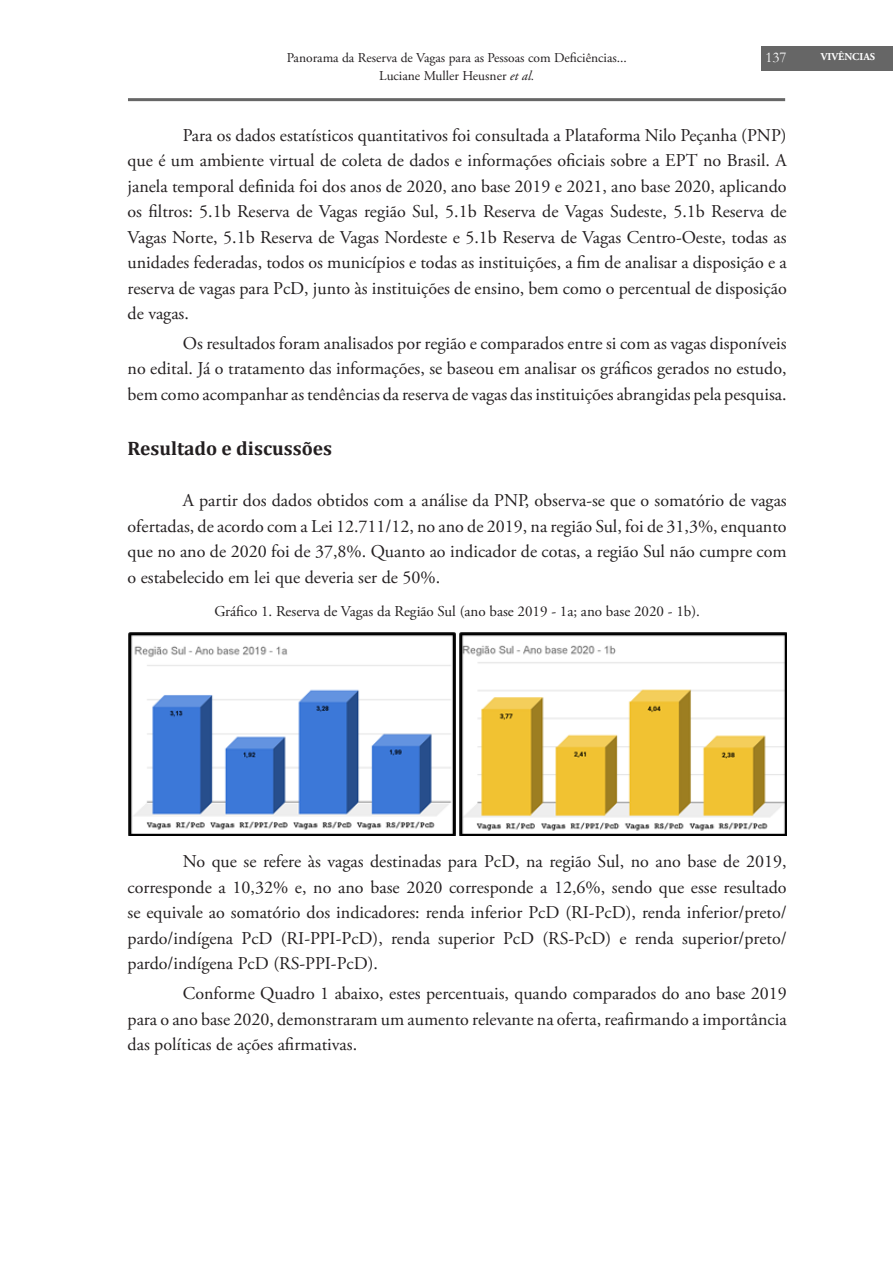
<style>
.page{position:relative;width:893px;height:1263px;background:#fff}
.page>*{position:absolute;margin:0;border:0;box-sizing:border-box;transform-origin:0 0}
.Subtítulos_no_capítu{font:700 19.5px "Cambria";color:#231f20}
.TEXTO_NORMAL{font:18px/25.5px "Adobe Garamond Pro";color:#231f20;text-align:justify}
.Tabela{font:15px "Adobe Garamond Pro";color:#231f20}
.t1{font:15px "Garamond";color:#fff}
.t2{font:13.5px "Adobe Garamond Pro";color:#231f20}
.t3{font:700 10.5px "Adobe Garamond Pro";color:#fff}
.s1{font-style:italic}
</style>
<div class="page">
<div style="left:761px;top:46px;width:132px;height:25px;background:#666"></div>
<hr style="left:128px;top:98px;width:657px;height:3px;background:#666">
<img style="left:128px;top:632px;width:327px;height:203px">
<img style="left:459px;top:632px;width:328px;height:203px">
<p class="t2" style="left:287px;top:49px;width:342px">Panorama da Reserva de Vagas para as Pessoas com Deficiências...</p>
<p class="t1" style="left:766px;top:47px;width:23px">137</p>
<p class="t2" style="left:379px;top:67px;width:157px">Luciane Muller Heusner <span class="s1">et al.</span></p>
<p class="TEXTO_NORMAL" style="left:128px;top:123px;width:661px;text-indent:55px">Para os dados estatísticos quantitativos foi consultada a Plataforma Nilo Peçanha (PNP) que é um ambiente virtual de coleta de dados e informações oficiais sobre a EPT no Brasil. A janela temporal definida foi dos anos de 2020, ano base 2019 e 2021, ano base 2020, aplicando os filtros: 5.1b Reserva de Vagas região Sul, 5.1b Reserva de Vagas Sudeste, 5.1b Reserva de Vagas Norte, 5.1b Reserva de Vagas Nordeste e 5.1b Reserva de Vagas Centro-Oeste, todas as unidades federadas, todos os municípios e todas as instituições, a fim de analisar a disposição e a reserva de vagas para PcD, junto às instituições de ensino, bem como o percentual de disposição de vagas.</p>
<p class="TEXTO_NORMAL" style="left:128px;top:331px;width:661px;text-indent:55px">Os resultados foram analisados por região e comparados entre si com as vagas disponíveis no edital. Já o tratamento das informações, se baseou em analisar os gráficos gerados no estudo, bem como acompanhar as tendências da reserva de vagas das instituições abrangidas pela pesquisa.</p>
<p class="Subtítulos_no_capítu" style="left:128px;top:435px;width:206px">Resultado e discussões</p>
<p class="TEXTO_NORMAL" style="left:128px;top:488px;width:661px;text-indent:55px">A partir dos dados obtidos com a análise da PNP, observa-se que o somatório de vagas ofertadas, de acordo com a Lei 12.711/12, no ano de 2019, na região Sul, foi de 31,3%, enquanto que no ano de 2020 foi de 37,8%. Quanto ao indicador de cotas, a região Sul não cumpre com o estabelecido em lei que deveria ser de 50%.</p>
<p class="Tabela" style="left:214px;top:603px;width:487px">Gráfico 1. Reserva de Vagas da Região Sul (ano base 2019 - 1a; ano base 2020 - 1b).</p>
<p class="t3" style="left:821px;top:50px;width:56px">VIVÊNCIAS</p>
<p class="TEXTO_NORMAL" style="left:128px;top:849px;width:661px;text-indent:55px">No que se refere às vagas destinadas para PcD, na região Sul, no ano base de 2019, corresponde a 10,32% e, no ano base 2020 corresponde a 12,6%, sendo que esse resultado se equivale ao somatório dos indicadores: renda inferior PcD (RI-PcD), renda inferior/preto/ pardo/indígena PcD (RI-PPI-PcD), renda superior PcD (RS-PcD) e renda superior/preto/ pardo/indígena PcD (RS-PPI-PcD).</p>
<p class="TEXTO_NORMAL" style="left:128px;top:981px;width:661px;text-indent:55px">Conforme Quadro 1 abaixo, estes percentuais, quando comparados do ano base 2019 para o ano base 2020, demonstraram um aumento relevante na oferta, reafirmando a importância das políticas de ações afirmativas.</p>
</div>
